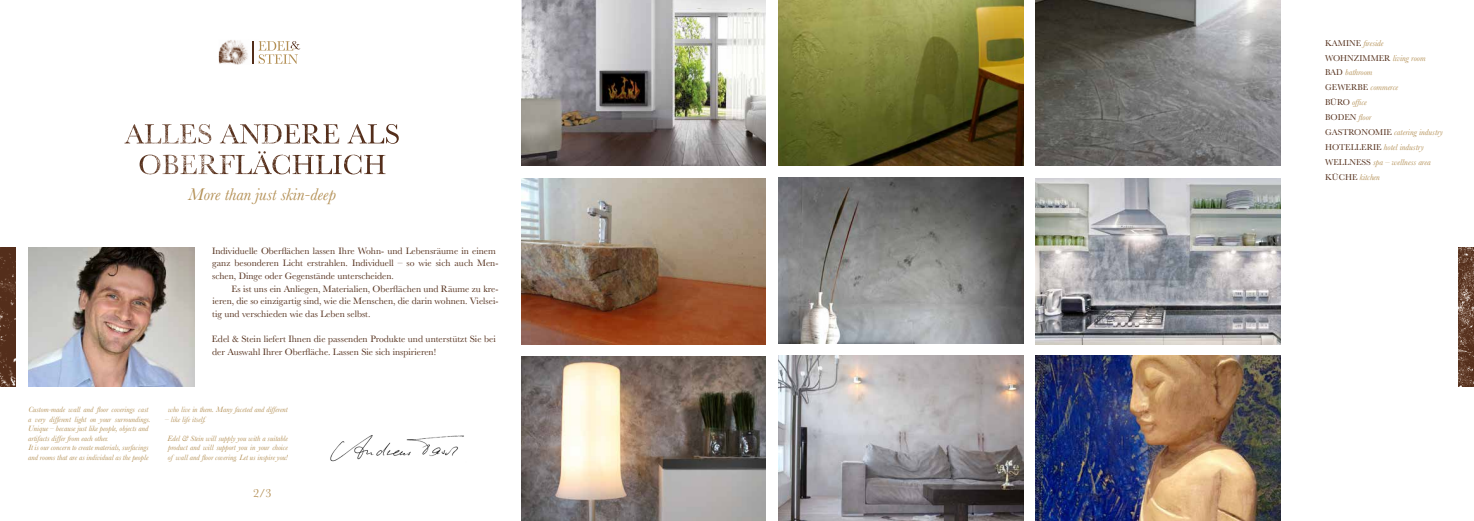
<style>
.page{position:relative;width:1474px;height:521px;background:#fff}
.page>*{position:absolute;margin:0;border:0;box-sizing:border-box;transform-origin:0 0}
.t1{font:italic 17.5px "Baskerville";color:#b38f54}
.t2{font:12.25px "Baskerville";color:#b38f54}
.t3{font:9.62px/12.7px "Baskerville";color:#532e1a}
.t4{font:italic 8.75px/14.9px "Baskerville";color:#b38f54}
.t5{font:italic 7.88px/9.5px "Baskerville";color:#b38f54}
.s1{font-style:normal;color:#532e1a}
</style>
<div class="page">
<img style="left:1458px;top:247px;width:15px;height:140px">
<img style="left:0;top:247px;width:16px;height:140px">
<img style="left:219px;top:40px;width:10px;height:13px">
<img style="left:229px;top:40px;width:16px;height:13px">
<img style="left:219px;top:53px;width:12px;height:11px">
<img style="left:231px;top:49px;width:22px;height:16px">
<svg style="left:253px;top:41px;width:47px;height:23px"></svg>
<img style="left:330px;top:435px;width:134px;height:27px">
<img style="left:521px;top:179px;width:245px;height:165px">
<img style="left:778px;top:178px;width:245px;height:165px">
<img style="left:778px;top:0;width:245px;height:165px">
<img style="left:1035px;top:179px;width:245px;height:165px">
<img style="left:28px;top:247px;width:167px;height:140px">
<img style="left:521px;top:357px;width:245px;height:164px">
<img style="left:778px;top:356px;width:245px;height:165px">
<img style="left:521px;top:0;width:245px;height:165px">
<img style="left:1035px;top:0;width:245px;height:166px">
<img style="left:1035px;top:356px;width:245px;height:165px">
<svg style="left:361px;top:155px;width:24px;height:19px"></svg>
<img style="left:140px;top:151px;width:221px;height:23px">
<svg style="left:124px;top:124px;width:75px;height:20px"></svg>
<img style="left:199px;top:124px;width:200px;height:20px">
<h1 class="t1" style="left:189px;top:183px;width:149px">More than just skin-deep</h1>
<p class="t3" style="left:212px;top:244px;width:288px">Individuelle Oberflächen lassen Ihre Wohn- und Lebensräume in einem ganz besonderen Licht erstrahlen. Individuell – so wie sich auch Men&shy;schen, Dinge oder Gegenstände unterscheiden.</p>
<p class="t3" style="left:212px;top:282px;width:287px;text-align:justify;text-indent:19px">Es ist uns ein Anliegen, Materialien, Oberflächen und Räume zu kre&shy;ieren, die so einzigartig sind, wie die Menschen, die darin wohnen. Vielsei&shy;tig und verschieden wie das Leben selbst.</p>
<p class="t3" style="left:212px;top:333px;width:285px">Edel &amp; Stein liefert Ihnen die passenden Produkte und unterstützt Sie bei der Auswahl Ihrer Oberfläche. Lassen Sie sich inspirieren!</p>
<p class="t5" style="left:28px;top:405px;width:124px">Custom-made wall and floor coverings cast a very different light on your surroundings.<br>Unique – because just like people, objects and artifacts differ from each other.<br>It is our concern to create materials, surfacings and rooms that are as individual as the people</p>
<p class="t5" style="left:168px;top:405px;width:121px">who live in them. Many faceted and different</p>
<p class="t5" style="left:165px;top:414px;width:43px">– like life itself.</p>
<p class="t5" style="left:168px;top:433px;width:122px;text-align:justify">Edel &amp; Stein will supply you with a suitable product and will support you in your choice of wall and floor covering. Let us inspire you!</p>
<p class="t2" style="left:253px;top:485px;width:20px">2/3</p>
<p class="t4" style="left:1325px;top:35px;width:119px"><span class="s1">KAMINE</span> fireside<br><span class="s1">WOHNZIMMER</span> living room<br><span class="s1">BAD</span> bathroom<br><span class="s1">GEWERBE</span> commerce<br><span class="s1">BÜRO</span> office<br><span class="s1">BODEN</span> floor<br><span class="s1">GASTRONOMIE</span> catering industry<br><span class="s1">HOTELLERIE</span> hotel industry<br><span class="s1">WELLNESS</span> spa – wellness area<br><span class="s1">KÜCHE</span> kitchen</p>
</div>
